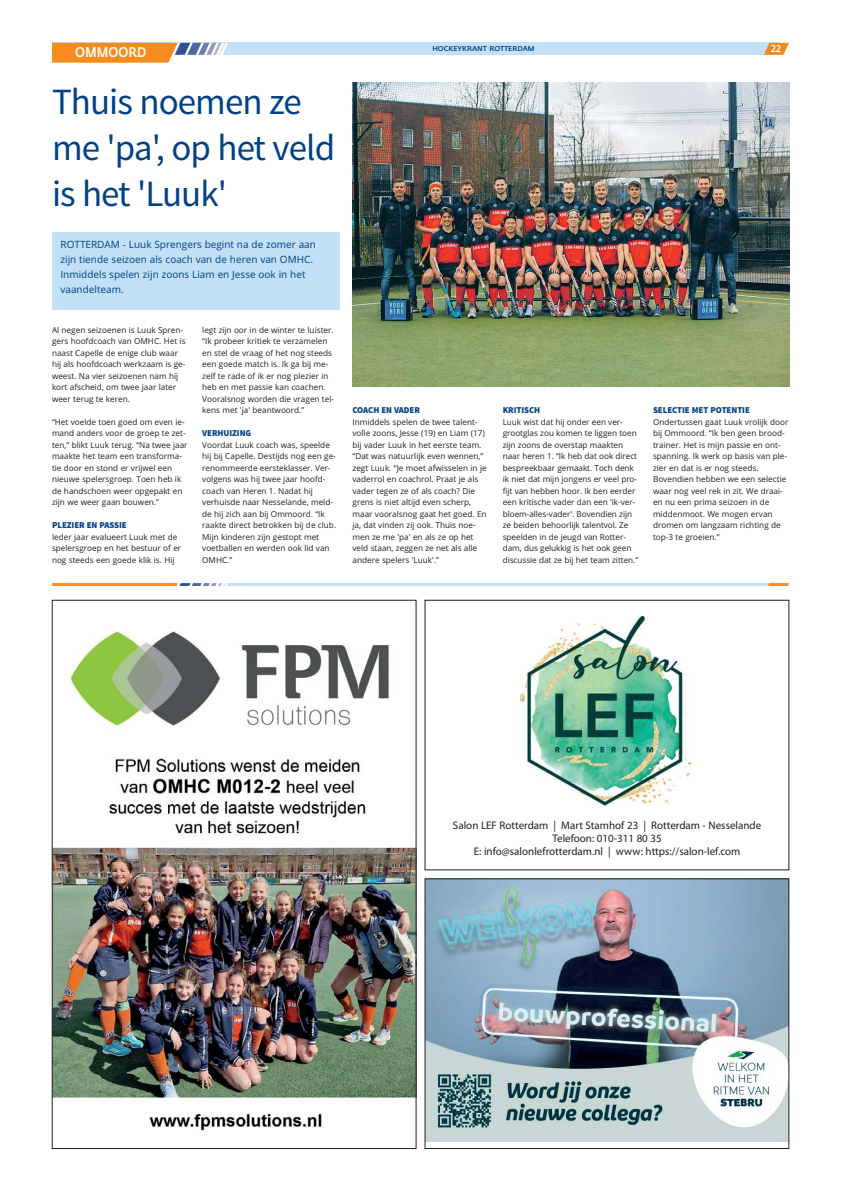
<style>
.page{position:relative;width:842px;height:1191px;background:#fff}
.page>*{position:absolute;margin:0;border:0;box-sizing:border-box;transform-origin:0 0}
.t1{font:37px/46px "Source Sans Pro";letter-spacing:-.025em;color:#004185}
.t2{font:500 14px "Fedra Sans";color:#fff;scale:.85 1}
.t3{font:11px/13px "Myriad Pro";color:#231f20;text-align:center}
.t4{font:10px/15px "Open Sans";color:#004185}
.t5{font:500 10px "Fedra Sans";color:#fff;scale:.9 1}
.t6{font:900 9px "Source Sans Pro";letter-spacing:-.005em;color:#004185}
.t7{font:8.2px/11.5px "Open Sans";color:#231f20}
.t8{font:500 7px "Fedra Sans";color:#004185}
</style>
<div class="page">
<hr style="left:52px;top:583px;width:719px;height:3px;background:#c2e0f6">
<svg style="left:52px;top:583px;width:176px;height:3px"></svg>
<svg style="left:768px;top:583px;width:21px;height:3px"></svg>
<div style="left:52px;top:43px;width:727px;height:12px;background:#c2e0f6"></div>
<svg style="left:52px;top:43px;width:176px;height:20px;background:#e6a15d"></svg>
<div style="left:52px;top:232px;width:288px;height:78px;background:#c2e0f6"></div>
<img style="left:352px;top:82px;width:437px;height:305px">
<svg style="left:764px;top:43px;width:25px;height:12px"></svg>
<img style="left:521px;top:616px;width:170px;height:190px">
<img style="left:427px;top:880px;width:360px;height:261px">
<img style="left:54px;top:758px;width:360px;height:373px">
<img style="left:70px;top:631px;width:319px;height:95px">
<h2 class="t2" style="left:75px;top:46px;width:85px">OMMOORD</h2>
<h1 class="t1" style="left:52px;top:82px;width:285px">Thuis noemen ze me 'pa', op het veld is het 'Luuk'</h1>
<p class="t4" style="left:60px;top:238px;width:257px">ROTTERDAM - Luuk Sprengers begint na de zomer aan zijn tiende seizoen als coach van de heren van OMHC.<br>Inmiddels spelen zijn zoons Liam en Jesse ook in het vaandelteam.</p>
<p class="t7" style="left:52px;top:325px;width:135px">Al negen seizoenen is Luuk Spren&shy;gers hoofdcoach van OMHC. Het is naast Capelle de enige club waar hij als hoofdcoach werkzaam is ge&shy;weest. Na vier seizoenen nam hij kort afscheid, om twee jaar later weer terug te keren.</p>
<p class="t7" style="left:52px;top:417px;width:137px">“Het voelde toen goed om even ie&shy;mand anders voor de groep te zet&shy;ten,” blikt Luuk terug. “Na twee jaar maakte het team een transforma&shy;tie door en stond er vrijwel een nieuwe spelersgroep. Toen heb ik de handschoen weer opgepakt en zijn we weer gaan bouwen.”</p>
<p class="t6" style="left:52px;top:522px;width:76px">PLEZIER EN PASSIE</p>
<p class="t7" style="left:52px;top:532px;width:131px">Ieder jaar evalueert Luuk met de spelersgroep en het bestuur of er nog steeds een goede klik is. Hij</p>
<p class="t7" style="left:202px;top:325px;width:133px">legt zijn oor in de winter te luister. “Ik probeer kritiek te verzamelen en stel de vraag of het nog steeds een goede match is. Ik ga bij me&shy;zelf te rade of ik er nog plezier in heb en met passie kan coachen.<br>Vooralsnog worden die vragen tel&shy;kens met 'ja' beantwoord.”</p>
<p class="t6" style="left:202px;top:430px;width:50px">VERHUIZING</p>
<p class="t7" style="left:202px;top:440px;width:135px">Voordat Luuk coach was, speelde hij bij Capelle. Destijds nog een ge&shy;renommeerde eersteklasser. Ver&shy;volgens was hij twee jaar hoofd&shy;coach van Heren 1. Nadat hij verhuisde naar Nesselande, meld&shy;de hij zich aan bij Ommoord. “Ik raakte direct betrokken bij de club.<br>Mijn kinderen zijn gestopt met voetballen en werden ook lid van<br>OMHC.”</p>
<p class="t8" style="left:432px;top:46px;width:104px">HOCKEYKRANT ROTTERDAM</p>
<p class="t5" style="left:771px;top:44px;width:12px">22</p>
<p class="t6" style="left:352px;top:407px;width:69px">COACH EN VADER</p>
<p class="t7" style="left:352px;top:417px;width:136px">Inmiddels spelen de twee talent&shy;volle zoons, Jesse (19) en Liam (17) bij vader Luuk in het eerste team. “Dat was natuurlijk even wennen,” zegt Luuk. “Je moet afwisselen in je vaderrol en coachrol. Praat je als vader tegen ze of als coach? Die grens is niet altijd even scherp, maar vooralsnog gaat het goed. En ja, dat vinden zij ook. Thuis noe&shy;men ze me 'pa' en als ze op het veld staan, zeggen ze net als alle andere spelers 'Luuk'.”</p>
<p class="t6" style="left:503px;top:407px;width:39px">KRITISCH</p>
<p class="t7" style="left:503px;top:417px;width:137px">Luuk wist dat hij onder een ver&shy;grootglas zou komen te liggen toen zijn zoons de overstap maakten naar heren 1. “Ik heb dat ook direct bespreekbaar gemaakt. Toch denk ik niet dat mijn jongens er veel pro&shy;fijt van hebben hoor. Ik ben eerder een kritische vader dan een 'ik-ver&shy;bloem-alles-vader'. Bovendien zijn ze beiden behoorlijk talentvol. Ze speelden in de jeugd van Rotter&shy;dam, dus gelukkig is het ook geen discussie dat ze bij het team zitten.”</p>
<p class="t6" style="left:653px;top:407px;width:98px">SELECTIE MET POTENTIE</p>
<p class="t7" style="left:653px;top:417px;width:137px">Ondertussen gaat Luuk vrolijk door bij Ommoord. “Ik ben geen brood&shy;trainer. Het is mijn passie en ont&shy;spanning. Ik werk op basis van ple&shy;zier en dat is er nog steeds.<br>Bovendien hebben we een selectie waar nog veel rek in zit. We draai&shy;en nu een prima seizoen in de middenmoot. We mogen ervan dromen om langzaam richting de top-3 te groeien.”</p>
<h3 class="t3" style="left:453px;top:820px;width:310px">Salon LEF Rotterdam | Mart Stamhof 23 | Rotterdam - Nesselande<br>Telefoon: 010-311 80 35<br>E: info@salonlefrotterdam.nl | www: https://salon-lef.com</h3>
</div>
